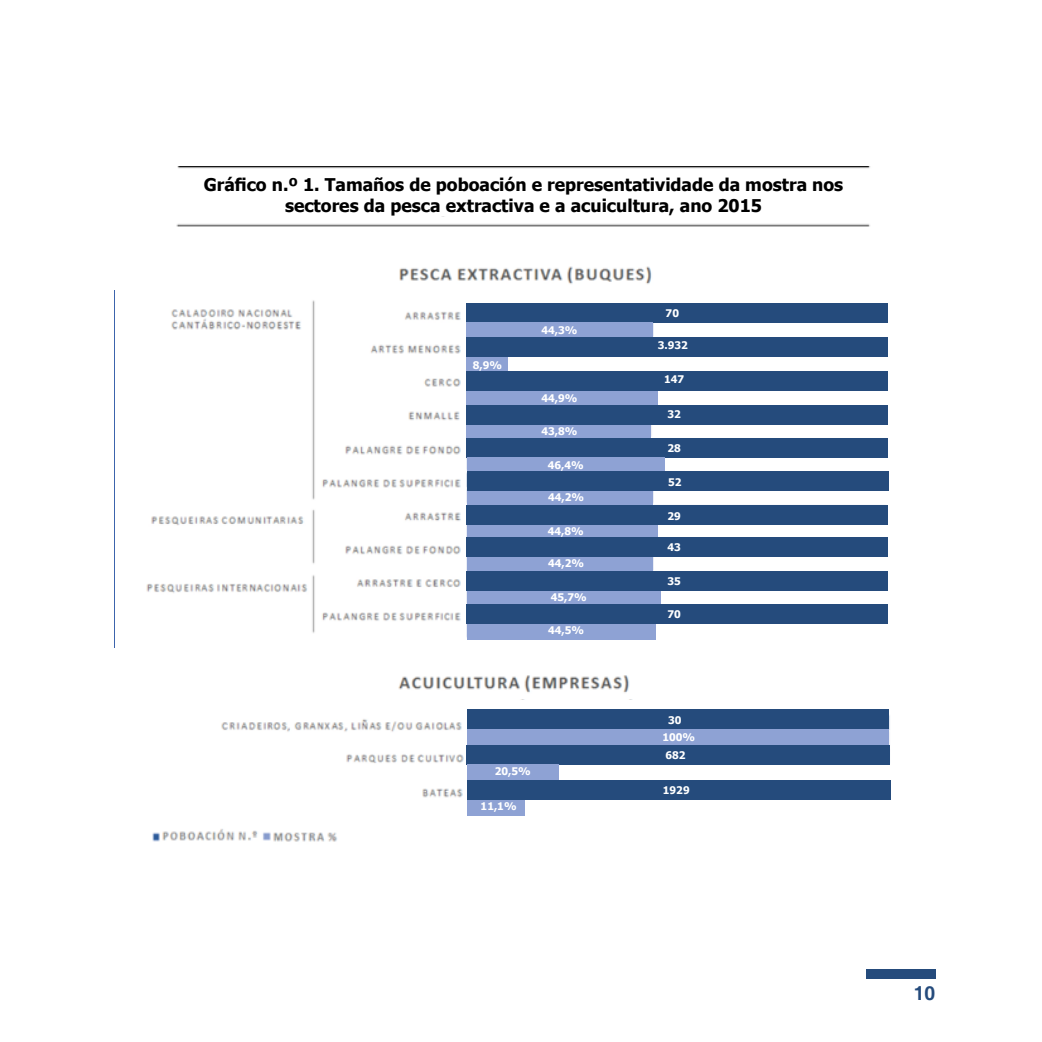
<style>
.page{position:relative;width:1042px;height:1042px;background:#fff}
.page>*{position:absolute;margin:0;border:0;box-sizing:border-box;transform-origin:0 0}
.t1{font:700 19.25px "Helvetica";color:#254b7c}
.t2{font:700 17.5px/21px "Tahoma";color:#000;text-align:center}
.t3{font:700 10.5px/17.2px "Tahoma";color:#fff}
</style>
<div class="page">
<div style="left:866px;top:969px;width:69px;height:10px;background:#254b7c"></div>
<img style="left:176px;top:166px;width:695px;height:118px">
<img style="left:146px;top:300px;width:742px;height:340px">
<img style="left:398px;top:675px;width:232px;height:18px">
<img style="left:152px;top:699px;width:739px;height:143px">
<div style="left:466px;top:303px;width:422px;height:19px;background:#254b7c"></div>
<div style="left:466px;top:322px;width:186px;height:18px;background:#8ea2d4"></div>
<div style="left:466px;top:337px;width:422px;height:20px;background:#254b7c"></div>
<div style="left:466px;top:357px;width:42px;height:16px;background:#8ea2d4"></div>
<div style="left:466px;top:371px;width:422px;height:20px;background:#254b7c"></div>
<div style="left:466px;top:391px;width:191px;height:18px;background:#8ea2d4"></div>
<div style="left:466px;top:405px;width:422px;height:20px;background:#254b7c"></div>
<div style="left:466px;top:425px;width:184px;height:17px;background:#8ea2d4"></div>
<div style="left:466px;top:437px;width:422px;height:20px;background:#254b7c"></div>
<div style="left:467px;top:457px;width:198px;height:16px;background:#8ea2d4"></div>
<div style="left:467px;top:471px;width:422px;height:20px;background:#254b7c"></div>
<div style="left:467px;top:491px;width:185px;height:15px;background:#8ea2d4"></div>
<div style="left:466px;top:505px;width:422px;height:20px;background:#254b7c"></div>
<div style="left:467px;top:525px;width:190px;height:16px;background:#8ea2d4"></div>
<div style="left:466px;top:537px;width:422px;height:20px;background:#254b7c"></div>
<div style="left:467px;top:557px;width:185px;height:15px;background:#8ea2d4"></div>
<div style="left:466px;top:571px;width:422px;height:20px;background:#254b7c"></div>
<div style="left:467px;top:591px;width:193px;height:15px;background:#8ea2d4"></div>
<div style="left:466px;top:604px;width:422px;height:20px;background:#254b7c"></div>
<div style="left:467px;top:624px;width:188px;height:16px;background:#8ea2d4"></div>
<div style="left:467px;top:709px;width:422px;height:20px;background:#254b7c"></div>
<div style="left:467px;top:729px;width:422px;height:17px;background:#8ea2d4"></div>
<div style="left:466px;top:745px;width:423px;height:20px;background:#254b7c"></div>
<div style="left:467px;top:765px;width:91px;height:15px;background:#8ea2d4"></div>
<div style="left:467px;top:780px;width:423px;height:20px;background:#254b7c"></div>
<div style="left:467px;top:800px;width:58px;height:15px;background:#8ea2d4"></div>
<div style="left:181px;top:177px;width:685px;height:38px;background:#fff"></div>
<p class="t2" style="left:204px;top:173px;width:641px">Gráfico n.º 1. Tamaños de poboación e representatividade da mostra nos sectores da pesca extractiva e a acuicultura, ano 2015</p>
<p class="t3" style="left:473px;top:356px;width:31px">8,9%</p>
<p class="t3" style="left:541px;top:321px;width:37px">44,3%</p>
<p class="t3" style="left:541px;top:389px;width:37px">44,9%</p>
<p class="t3" style="left:541px;top:422px;width:37px">43,8%</p>
<p class="t3" style="left:548px;top:456px;width:37px">46,4%</p>
<p class="t3" style="left:548px;top:488px;width:37px">44,2%</p>
<p class="t3" style="left:548px;top:522px;width:37px">44,8%</p>
<p class="t3" style="left:548px;top:554px;width:37px">44,2%</p>
<p class="t3" style="left:551px;top:588px;width:37px">45,7%</p>
<p class="t3" style="left:548px;top:621px;width:37px">44,5%</p>
<p class="t3" style="left:495px;top:762px;width:37px">20,5%</p>
<p class="t3" style="left:481px;top:797px;width:37px">11,1%</p>
<p class="t3" style="left:665px;top:304px;width:15px">70</p>
<p class="t3" style="left:658px;top:336px;width:32px">3.932</p>
<p class="t3" style="left:664px;top:370px;width:22px">147</p>
<p class="t3" style="left:667px;top:405px;width:15px">32</p>
<p class="t3" style="left:667px;top:439px;width:15px">28</p>
<p class="t3" style="left:668px;top:472px;width:15px">52</p>
<p class="t3" style="left:667px;top:507px;width:15px">29</p>
<p class="t3" style="left:667px;top:538px;width:15px">43</p>
<p class="t3" style="left:667px;top:572px;width:15px">35</p>
<p class="t3" style="left:667px;top:605px;width:15px">70</p>
<p class="t3" style="left:662px;top:711px;width:34px;text-indent:6px">30<br>100%</p>
<p class="t3" style="left:665px;top:746px;width:22px">682</p>
<p class="t3" style="left:663px;top:781px;width:28px">1929</p>
<p class="t1" style="left:914px;top:982px;width:23px">10</p>
</div>
